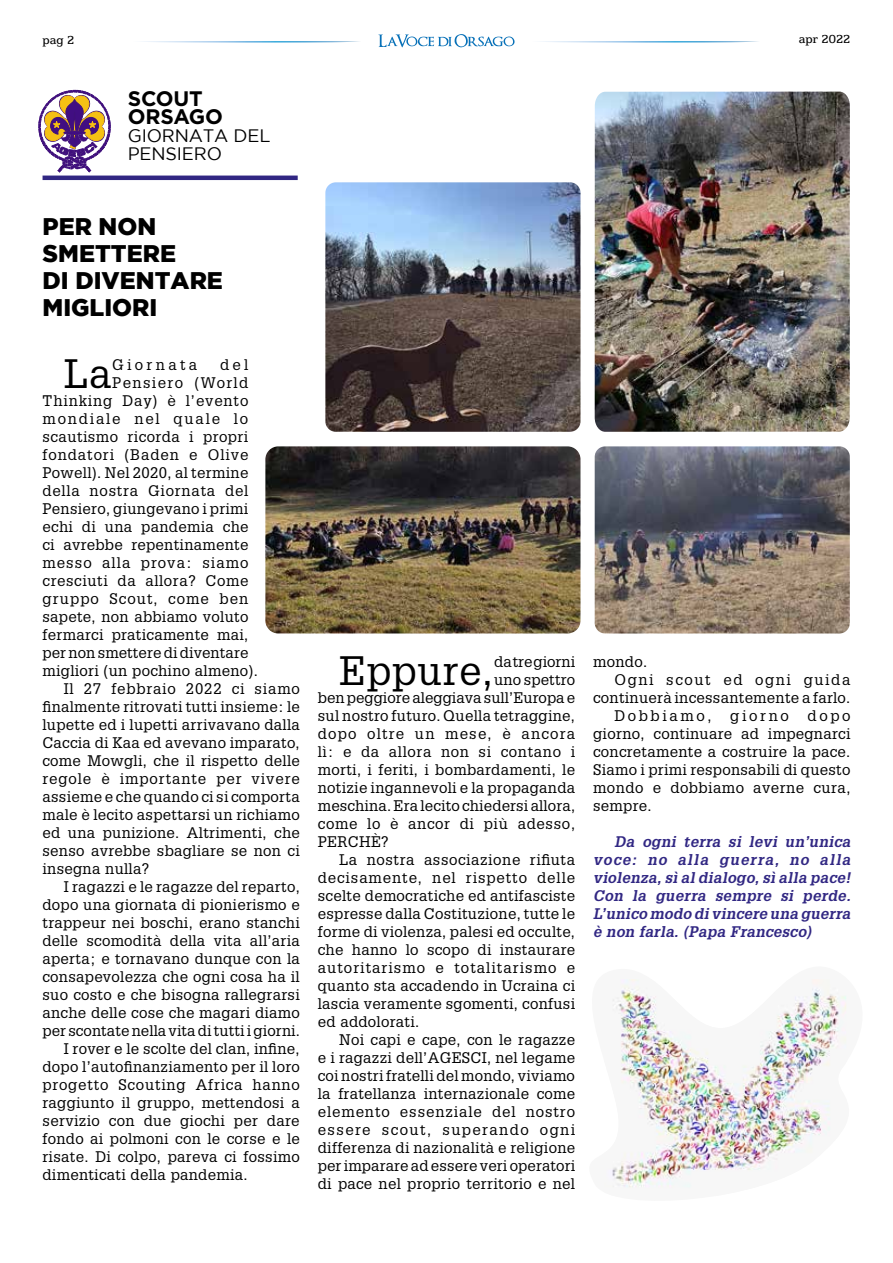
<style>
.page{position:relative;width:893px;height:1263px;background:#fff}
.page>*{position:absolute;margin:0;border:0;box-sizing:border-box;transform-origin:0 0}
.t1{font:40.2px "Glypha LT";letter-spacing:.02em;color:#000}
.t2{font:900 24px/27px "Gotham";color:#000}
.t3{font:700 21px/18px "Gotham";letter-spacing:-.01em;color:#000}
.t4{font:18px/18px "Gotham";letter-spacing:-.01em;color:#000}
.t5{font:15px "Glypha LT";letter-spacing:.02em;color:#000}
.t6{font:italic 700 15px/18px "Glypha LT";letter-spacing:.02em;color:#312783;text-align:justify}
.t7{font:15px "Glypha LT";letter-spacing:.06em;color:#000}
.t8{font:15px "Glypha LT";letter-spacing:.055em;color:#000}
.t9{font:15px "Glypha LT";letter-spacing:.045em;color:#000}
.t10{font:15px "Glypha LT";letter-spacing:.07em;color:#000}
.t11{font:15px "Glypha LT";letter-spacing:.095em;color:#000}
.t12{font:15px "Glypha LT";letter-spacing:.04em;color:#000}
.t13{font:15px "Glypha LT";letter-spacing:.08em;color:#000}
.t14{font:15px "Glypha LT";letter-spacing:.05em;color:#000}
.t15{font:15px "Glypha LT";letter-spacing:.105em;color:#000}
.t16{font:15px "Glypha LT";letter-spacing:.175em;color:#000}
.t17{font:15px "Glypha LT";letter-spacing:.12em;color:#000}
.t18{font:15px "Glypha LT";color:#000}
.t19{font:15px "Glypha LT";letter-spacing:.22em;color:#000}
.t20{font:12px "ATF Antique";color:#000}
</style>
<div class="page">
<svg style="left:143px;top:41px;width:217px;height:2px"></svg>
<svg style="left:542px;top:41px;width:216px;height:2px"></svg>
<svg style="left:378px;top:34px;width:136px;height:13px"></svg>
<svg style="left:38px;top:90px;width:73px;height:83px"></svg>
<hr style="left:43px;top:176px;width:255px;height:4px;background:#312783">
<img style="left:265px;top:446px;width:315px;height:187px">
<img style="left:595px;top:446px;width:255px;height:187px">
<img style="left:325px;top:182px;width:255px;height:250px">
<img style="left:595px;top:92px;width:255px;height:340px">
<img style="left:610px;top:979px;width:236px;height:209px">
<p class="t20" style="left:43px;top:33px;width:33px">pag 2</p>
<p class="t20" style="left:799px;top:32px;width:53px">apr 2022</p>
<h3 class="t3" style="left:128px;top:90px;width:97px">SCOUT<br>ORSAGO</h3>
<p class="t4" style="left:128px;top:126px;width:144px">GIORNATA DEL<br>PENSIERO</p>
<h2 class="t2" style="left:43px;top:213px;width:182px">PER NON<br>SMETTERE<br>DI DIVENTARE<br>MIGLIORI</h2>
<h1 class="t1" style="left:64px;top:349px;width:49px">La</h1>
<p class="t19" style="left:112px;top:356px;width:87px">Giornata</p>
<p class="t5" style="left:220px;top:356px;width:30px">del</p>
<p class="t11" style="left:112px;top:374px;width:138px">Pensiero (World</p>
<p class="t8" style="left:43px;top:392px;width:207px">Thinking Day) è l’evento</p>
<p class="t17" style="left:43px;top:410px;width:207px">mondiale nel quale lo</p>
<p class="t5" style="left:43px;top:428px;width:207px">scautismo ricorda i propri</p>
<p class="t7" style="left:43px;top:446px;width:207px">fondatori (Baden e Olive</p>
<p class="t5" style="left:43px;top:464px;width:207px">Powell). Nel 2020, al termine</p>
<p class="t14" style="left:43px;top:482px;width:207px">della nostra Giornata del</p>
<p class="t5" style="left:43px;top:500px;width:207px">Pensiero, giungevano i primi</p>
<p class="t5" style="left:43px;top:518px;width:207px">echi di una pandemia che</p>
<p class="t5" style="left:43px;top:536px;width:207px">ci avrebbe repentinamente</p>
<p class="t10" style="left:43px;top:554px;width:207px">messo alla prova: siamo</p>
<p class="t9" style="left:43px;top:572px;width:207px">cresciuti da allora? Come</p>
<p class="t10" style="left:43px;top:590px;width:207px">gruppo Scout, come ben</p>
<p class="t5" style="left:43px;top:608px;width:207px">sapete, non abbiamo voluto</p>
<p class="t5" style="left:43px;top:626px;width:207px">fermarci praticamente mai,</p>
<p class="t5" style="left:43px;top:644px;width:207px">per non smettere di diventare</p>
<p class="t5" style="left:43px;top:662px;width:217px">migliori (un pochino almeno).</p>
<p class="t8" style="left:64px;top:680px;width:238px">Il 27 febbraio 2022 ci siamo</p>
<p class="t5" style="left:43px;top:698px;width:259px">finalmente ritrovati tutti insieme: le</p>
<p class="t5" style="left:43px;top:716px;width:259px">lupette ed i lupetti arrivavano dalla</p>
<p class="t5" style="left:43px;top:734px;width:259px">Caccia di Kaa ed avevano imparato,</p>
<p class="t5" style="left:43px;top:752px;width:259px">come Mowgli, che il rispetto delle</p>
<p class="t7" style="left:43px;top:770px;width:259px">regole è importante per vivere</p>
<p class="t5" style="left:43px;top:788px;width:259px">assieme e che quando ci si comporta</p>
<p class="t5" style="left:43px;top:806px;width:259px">male è lecito aspettarsi un richiamo</p>
<p class="t5" style="left:43px;top:824px;width:259px">ed una punizione. Altrimenti, che</p>
<p class="t5" style="left:43px;top:842px;width:259px">senso avrebbe sbagliare se non ci</p>
<p class="t5" style="left:43px;top:860px;width:108px">insegna nulla?</p>
<p class="t5" style="left:64px;top:878px;width:238px">I ragazzi e le ragazze del reparto,</p>
<p class="t5" style="left:43px;top:896px;width:259px">dopo una giornata di pionierismo e</p>
<p class="t5" style="left:43px;top:914px;width:259px">trappeur nei boschi, erano stanchi</p>
<p class="t5" style="left:43px;top:932px;width:259px">delle scomodità della vita all’aria</p>
<p class="t5" style="left:43px;top:950px;width:259px">aperta; e tornavano dunque con la</p>
<p class="t5" style="left:43px;top:968px;width:259px">consapevolezza che ogni cosa ha il</p>
<p class="t5" style="left:43px;top:986px;width:259px">suo costo e che bisogna rallegrarsi</p>
<p class="t5" style="left:43px;top:1004px;width:259px">anche delle cose che magari diamo</p>
<p class="t5" style="left:43px;top:1022px;width:259px">per scontate nella vita di tutti i giorni.</p>
<p class="t5" style="left:64px;top:1040px;width:237px">I rover e le scolte del clan, infine,</p>
<p class="t5" style="left:43px;top:1058px;width:259px">dopo l’autofinanziamento per il loro</p>
<p class="t8" style="left:43px;top:1076px;width:259px">progetto Scouting Africa hanno</p>
<p class="t5" style="left:43px;top:1094px;width:259px">raggiunto il gruppo, mettendosi a</p>
<p class="t5" style="left:43px;top:1112px;width:259px">servizio con due giochi per dare</p>
<p class="t5" style="left:43px;top:1130px;width:259px">fondo ai polmoni con le corse e le</p>
<p class="t5" style="left:43px;top:1148px;width:259px">risate. Di colpo, pareva ci fossimo</p>
<p class="t5" style="left:43px;top:1166px;width:207px">dimenticati della pandemia.</p>
<h1 class="t1" style="left:339px;top:646px;width:156px">Eppure,</h1>
<p class="t18" style="left:494px;top:652px;width:82px">da tre giorni</p>
<p class="t5" style="left:494px;top:670px;width:82px">uno spettro</p>
<p class="t5" style="left:318px;top:688px;width:259px">ben peggiore aleggiava sull’Europa e</p>
<p class="t5" style="left:318px;top:706px;width:259px">sul nostro futuro. Quella tetraggine,</p>
<p class="t13" style="left:318px;top:724px;width:259px">dopo oltre un mese, è ancora</p>
<p class="t9" style="left:318px;top:742px;width:259px">lì: e da allora non si contano i</p>
<p class="t5" style="left:318px;top:760px;width:259px">morti, i feriti, i bombardamenti, le</p>
<p class="t5" style="left:318px;top:778px;width:259px">notizie ingannevoli e la propaganda</p>
<p class="t5" style="left:318px;top:796px;width:259px">meschina. Era lecito chiedersi allora,</p>
<p class="t9" style="left:318px;top:814px;width:259px">come lo è ancor di più adesso,</p>
<p class="t5" style="left:318px;top:832px;width:72px">PERCHÈ?</p>
<p class="t12" style="left:339px;top:850px;width:238px">La nostra associazione rifiuta</p>
<p class="t7" style="left:318px;top:868px;width:259px">decisamente, nel rispetto delle</p>
<p class="t5" style="left:318px;top:886px;width:259px">scelte democratiche ed antifasciste</p>
<p class="t5" style="left:318px;top:904px;width:259px">espresse dalla Costituzione, tutte le</p>
<p class="t5" style="left:318px;top:922px;width:259px">forme di violenza, palesi ed occulte,</p>
<p class="t5" style="left:318px;top:940px;width:259px">che hanno lo scopo di instaurare</p>
<p class="t10" style="left:318px;top:958px;width:259px">autoritarismo e totalitarismo e</p>
<p class="t5" style="left:318px;top:976px;width:259px">quanto sta accadendo in Ucraina ci</p>
<p class="t5" style="left:318px;top:994px;width:259px">lascia veramente sgomenti, confusi</p>
<p class="t5" style="left:318px;top:1012px;width:103px">ed addolorati.</p>
<p class="t5" style="left:339px;top:1030px;width:238px">Noi capi e cape, con le ragazze</p>
<p class="t5" style="left:318px;top:1048px;width:259px">e i ragazzi dell’AGESCI, nel legame</p>
<p class="t5" style="left:318px;top:1066px;width:259px">coi nostri fratelli del mondo, viviamo</p>
<p class="t5" style="left:318px;top:1084px;width:259px">la fratellanza internazionale come</p>
<p class="t7" style="left:318px;top:1102px;width:259px">elemento essenziale del nostro</p>
<p class="t11" style="left:318px;top:1120px;width:259px">essere scout, superando ogni</p>
<p class="t5" style="left:318px;top:1138px;width:259px">differenza di nazionalità e religione</p>
<p class="t5" style="left:318px;top:1156px;width:259px">per imparare ad essere veri operatori</p>
<p class="t5" style="left:318px;top:1174px;width:259px">di pace nel proprio territorio e nel</p>
<p class="t5" style="left:593px;top:653px;width:56px">mondo.</p>
<p class="t15" style="left:614px;top:671px;width:237px">Ogni scout ed ogni guida</p>
<p class="t5" style="left:593px;top:689px;width:259px">continuerà incessantemente a farlo.</p>
<p class="t16" style="left:614px;top:707px;width:238px">Dobbiamo, giorno dopo</p>
<p class="t5" style="left:593px;top:725px;width:259px">giorno, continuare ad impegnarci</p>
<p class="t5" style="left:593px;top:743px;width:259px">concretamente a costruire la pace.</p>
<p class="t5" style="left:593px;top:761px;width:259px">Siamo i primi responsabili di questo</p>
<p class="t5" style="left:593px;top:779px;width:259px">mondo e dobbiamo averne cura,</p>
<p class="t5" style="left:593px;top:797px;width:60px">sempre.</p>
<p class="t6" style="left:593px;top:832px;width:259px;text-indent:21px">Da ogni terra si levi un’unica voce: no alla guerra, no alla violenza, sì al dialogo, sì alla pace!<br>Con la guerra sempre si perde.<br>L’unico modo di vincere una guerra è non farla. (Papa Francesco)</p>
</div>
